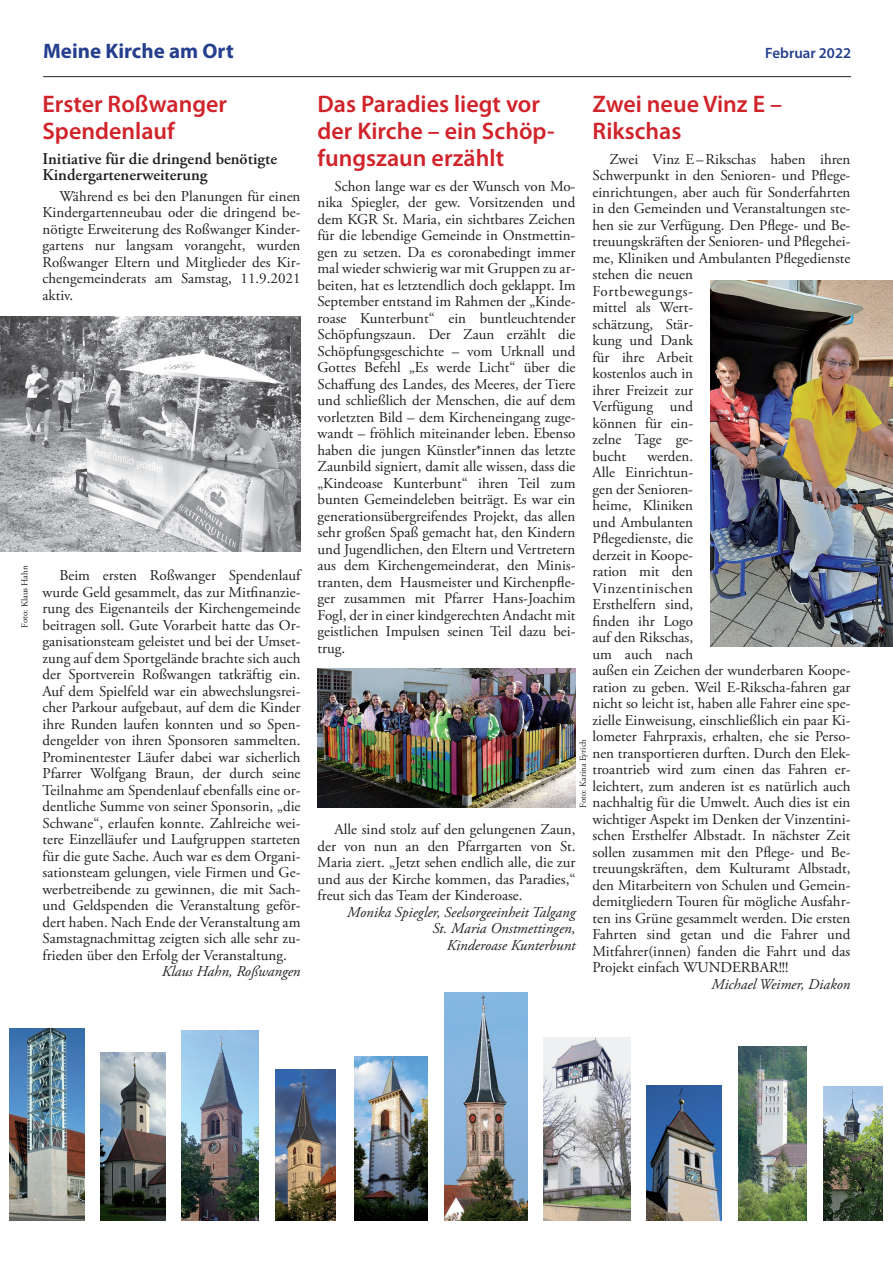
<style>
.page{position:relative;width:893px;height:1263px;background:#fff}
.page>*{position:absolute;margin:0;border:0;box-sizing:border-box;transform-origin:0 0}
.t1{font:600 24px/27px "Myriad Pro";color:#d1232a}
.t2{font:700 21px "Myriad Pro";color:#253f8e}
.t3{font:600 16.5px/16.5px "Adobe Garamond Pro";color:#231f20}
.t4{font:15px/16.5px "Adobe Garamond Pro";color:#231f20;text-align:justify}
.t5{font:italic 15px/16.5px "Adobe Garamond Pro";color:#231f20;text-align:right}
.t6{font:600 15px "Myriad Pro";color:#253f8e}
.t7{font:9px "Adobe Garamond Pro";color:#231f20}
</style>
<div class="page">
<img style="left:101px;top:1052px;width:65px;height:168px">
<img style="left:9px;top:1028px;width:76px;height:192px">
<img style="left:181px;top:1031px;width:77px;height:189px">
<img style="left:275px;top:1069px;width:61px;height:151px">
<img style="left:355px;top:1056px;width:72px;height:164px">
<img style="left:543px;top:1037px;width:88px;height:183px">
<img style="left:445px;top:992px;width:83px;height:228px">
<img style="left:647px;top:1085px;width:75px;height:135px">
<img style="left:824px;top:1087px;width:58px;height:133px">
<img style="left:738px;top:1046px;width:68px;height:174px">
<hr style="left:43px;top:76px;width:808px;height:1px;background:#231f20">
<img style="left:710px;top:280px;width:183px;height:366px">
<img style="left:0;top:316px;width:300px;height:235px">
<img style="left:317px;top:668px;width:258px;height:139px">
<p class="t7" style="left:19px;top:628px;width:64px;rotate:-90deg">Foto: Klaus Hahn</p>
<h2 class="t2" style="left:43px;top:38px;width:192px">Meine Kirche am Ort</h2>
<p class="t6" style="left:765px;top:44px;width:87px">Februar 2022</p>
<h1 class="t1" style="left:592px;top:89px;width:191px">Zwei neue Vinz E –<br>Rikschas</h1>
<p class="t4" style="left:592px;top:151px;width:259px;text-align:left;text-indent:17px">Zwei Vinz E–Rikschas haben ihren<br>Schwerpunkt in den Senioren- und Pflege&shy;einrichtungen, aber auch für Sonderfahrten in den Gemeinden und Veranstaltungen ste&shy;hen sie zur Verfügung. Den Pflege- und Be&shy;treuungskräften der Senioren- und Pflegehei&shy;me, Kliniken und Ambulanten Pflegedienste stehen die neuen<br>Fortbewegungs-<br>mittel als Wert-<br>schätzung, Stär-<br>kung und Dank<br>für ihre Arbeit<br>kostenlos auch in<br>ihrer Freizeit zur<br>Verfügung und<br>können für ein-<br>zelne Tage ge-<br>bucht</p>
<h1 class="t1" style="left:43px;top:89px;width:186px">Erster Roßwanger<br>Spendenlauf</h1>
<p class="t3" style="left:43px;top:150px;width:236px">Initiative für die dringend benötigte<br>Kindergartenerweiterung</p>
<p class="t4" style="left:43px;top:188px;width:259px;text-indent:17px">Während es bei den Planungen für einen Kindergartenneubau oder die dringend be&shy;nötigte Erweiterung des Roßwanger Kinder&shy;gartens nur langsam vorangeht, wurden Roßwanger Eltern und Mitglieder des Kir&shy;chengemeinderats am Samstag, 11.9.2021 aktiv.</p>
<h1 class="t1" style="left:317px;top:89px;width:239px">Das Paradies liegt vor der Kirche – ein Schöp&shy;fungszaun erzählt</h1>
<p class="t4" style="left:317px;top:178px;width:259px;text-indent:17px">Schon lange war es der Wunsch von Mo&shy;nika Spiegler, der gew. Vorsitzenden und dem KGR St. Maria, ein sichtbares Zeichen für die lebendige Gemeinde in Onstmettin&shy;gen zu setzen. Da es coronabedingt immer mal wieder schwierig war mit Gruppen zu ar&shy;beiten, hat es letztendlich doch geklappt. Im September entstand im Rahmen der „Kinde&shy;roase Kunterbunt“ ein buntleuchtender Schöpfungszaun. Der Zaun erzählt die Schöpfungsgeschichte – vom Urknall und Gottes Befehl „Es werde Licht“ über die Schaffung des Landes, des Meeres, der Tiere und schließlich der Menschen, die auf dem vorletzten Bild – dem Kircheneingang zuge&shy;wandt – fröhlich miteinander leben. Ebenso haben die jungen Künstler*innen das letzte Zaunbild signiert, damit alle wissen, dass die „Kindeoase Kunterbunt“ ihren Teil zum bunten Gemeindeleben beiträgt. Es war ein generationsübergreifendes Projekt, das allen sehr großen Spaß gemacht hat, den Kindern und Jugendlichen, den Eltern und Vertretern aus dem Kirchengemeinderat, den Minis&shy;tranten, dem Hausmeister und Kirchenpfle&shy;ger zusammen mit Pfarrer Hans-Joachim Fogl, der in einer kindgerechten Andacht mit geistlichen Impulsen seinen Teil dazu bei&shy;trug.</p>
<p class="t4" style="left:592px;top:448px;width:259px;text-align:left;text-indent:55px">werden.<br>Alle Einrichtun-<br>gen der Senioren-<br>heime, Kliniken<br>und Ambulanten<br>Pflegedienste, die<br>derzeit in Koope-<br>ration mit den<br>Vinzentinischen<br>Ersthelfern sind,<br>finden ihr Logo<br>auf den Rikschas,<br>um auch nach<br>außen ein Zeichen der wunderbaren Koope&shy;ration zu geben. Weil E-Rikscha-fahren gar nicht so leicht ist, haben alle Fahrer eine spe&shy;zielle Einweisung, einschließlich ein paar Ki&shy;lometer Fahrpraxis, erhalten, ehe sie Perso&shy;nen transportieren durften. Durch den Elek&shy;troantrieb wird zum einen das Fahren er&shy;leichtert, zum anderen ist es natürlich auch nachhaltig für die Umwelt. Auch dies ist ein wichtiger Aspekt im Denken der Vinzentini&shy;schen Ersthelfer Albstadt. In nächster Zeit sollen zusammen mit den Pflege- und Be&shy;treuungskräften, dem Kulturamt Albstadt, den Mitarbeitern von Schulen und Gemein&shy;demitgliedern Touren für mögliche Ausfahr&shy;ten ins Grüne gesammelt werden. Die ersten<br>Fahrten sind getan und die Fahrer und<br>Mitfahrer(innen) fanden die Fahrt und das<br>Projekt einfach WUNDERBAR!!!</p>
<p class="t5" style="left:711px;top:976px;width:141px">Michael Weimer, Diakon</p>
<p class="t4" style="left:43px;top:568px;width:259px;text-indent:17px">Beim ersten Roßwanger Spendenlauf wurde Geld gesammelt, das zur Mitfinanzie&shy;rung des Eigenanteils der Kirchengemeinde beitragen soll. Gute Vorarbeit hatte das Or&shy;ganisationsteam geleistet und bei der Umset&shy;zung auf dem Sportgelände brachte sich auch der Sportverein Roßwangen tatkräftig ein.<br>Auf dem Spielfeld war ein abwechslungsrei&shy;cher Parkour aufgebaut, auf dem die Kinder ihre Runden laufen konnten und so Spen&shy;dengelder von ihren Sponsoren sammelten.<br>Prominentester Läufer dabei war sicherlich Pfarrer Wolfgang Braun, der durch seine Teilnahme am Spendenlauf ebenfalls eine or&shy;dentliche Summe von seiner Sponsorin, „die Schwane“, erlaufen konnte. Zahlreiche wei&shy;tere Einzelläufer und Laufgruppen starteten für die gute Sache. Auch war es dem Organi&shy;sationsteam gelungen, viele Firmen und Ge&shy;werbetreibende zu gewinnen, die mit Sach&shy;und Geldspenden die Veranstaltung geför&shy;dert haben. Nach Ende der Veranstaltung am Samstagnachmittag zeigten sich alle sehr zu&shy;frieden über den Erfolg der Veranstaltung.</p>
<p class="t5" style="left:162px;top:964px;width:140px">Klaus Hahn, Roßwangen</p>
<p class="t7" style="left:578px;top:807px;width:70px;rotate:-90deg">Foto: Karina Eyrich</p>
<p class="t4" style="left:317px;top:822px;width:259px;text-indent:17px">Alle sind stolz auf den gelungenen Zaun, der von nun an den Pfarrgarten von St.<br>Maria ziert. „Jetzt sehen endlich alle, die zur und aus der Kirche kommen, das Paradies,“ freut sich das Team der Kinderoase.</p>
<p class="t5" style="left:347px;top:904px;width:230px">Monika Spiegler, Seelsorgeeinheit Talgang<br>St. Maria Onstmettingen,<br>Kinderoase Kunterbunt</p>
</div>
